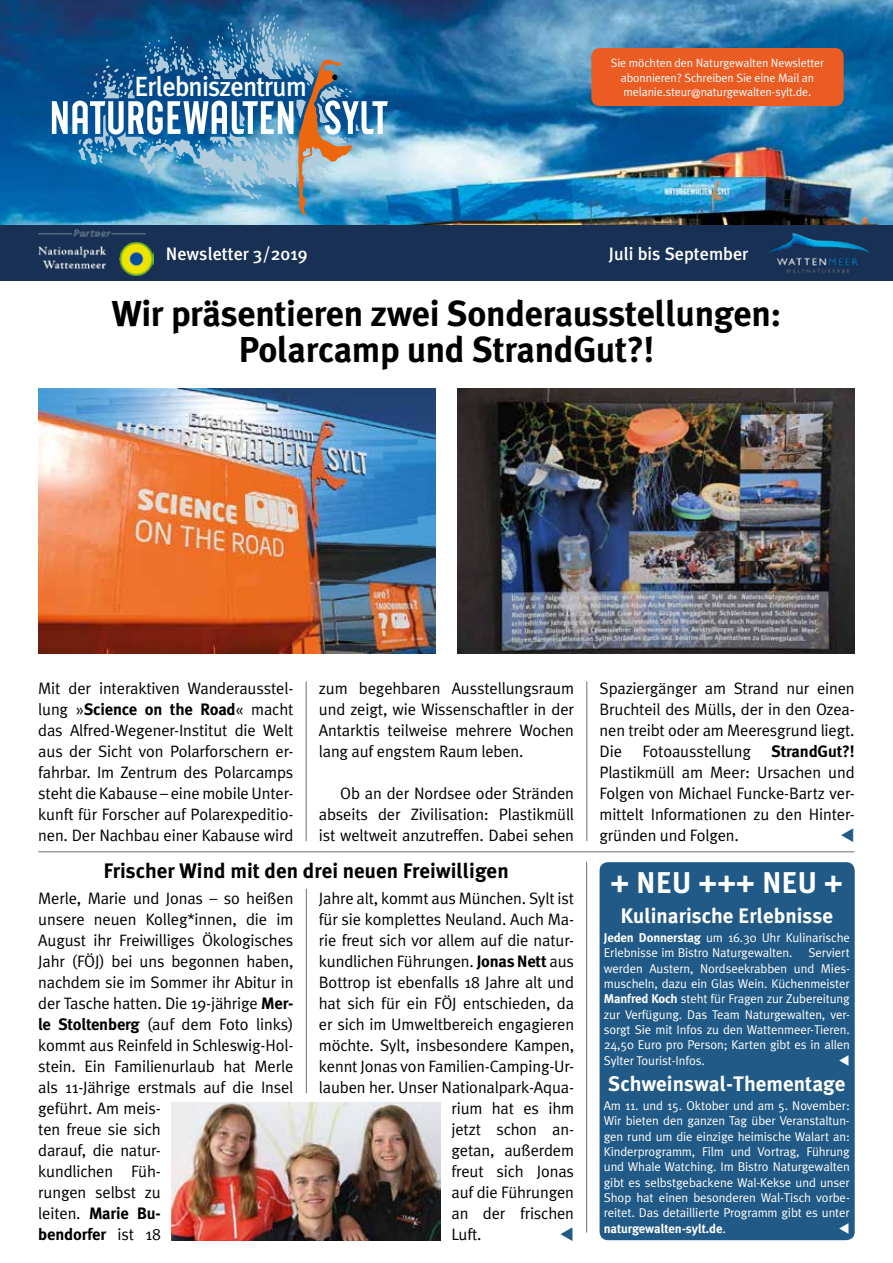
<style>
.page{position:relative;width:893px;height:1263px;background:#fff}
.page>*{position:absolute;margin:0;border:0;box-sizing:border-box;transform-origin:0 0}
.t1{font:700 36px/36px "Meta Plus";letter-spacing:-.01em;color:#000;text-align:center}
.t2{font:700 30px "Meta Plus";color:#fff}
.t3{font:500 27.75px "Meta Plus";letter-spacing:-.03em;color:#fff;scale:.95 1}
.t4{font:700 21px "Meta Plus";color:#fff}
.t5{font:700 21px "Meta Plus";color:#000}
.t6{font:500 18px "Meta Plus";color:#fff}
.t7{font:16.5px/21px "Meta Plus Normal";letter-spacing:-.01em;color:#000;text-align:justify}
.t8{font:700 16.5px/21px "Meta";letter-spacing:-.01em;color:#000}
.t9{font:12.75px/15.5px "Meta Plus Normal";letter-spacing:-.01em;color:#fff;text-align:justify}
.t10{font:700 12.75px "Meta Plus";letter-spacing:-.01em;color:#fff}
.t11{font:12px/14.4px "Meta Plus Normal";letter-spacing:-.01em;color:#fff;text-align:center}
.s1{font-family:"Meta Plus Normal";font-weight:400}
.s2{font-family:"Meta";font-weight:700}
</style>
<div class="page">
<img style="left:0;top:0;width:893px;height:225px">
<svg style="left:52px;top:14px;width:336px;height:201px"></svg>
<div style="left:0;top:225px;width:893px;height:56px;background:#173053"></div>
<img style="left:767px;top:233px;width:102px;height:40px">
<img style="left:38px;top:229px;width:116px;height:47px">
<div style="left:591px;top:48px;width:253px;height:58px;background:#eb5c22;border-radius:9px"></div>
<div style="left:600px;top:862px;width:255px;height:378px;background:#215a86;border-radius:9px"></div>
<hr style="left:586px;top:861px;width:1px;height:371px;background:#706f6f">
<hr style="left:306px;top:681px;width:1px;height:160px;background:#706f6f">
<hr style="left:587px;top:681px;width:1px;height:160px;background:#706f6f">
<hr style="left:306px;top:889px;width:1px;height:204px;background:#706f6f">
<hr style="left:38px;top:851px;width:816px;height:1px;background:#706f6f">
<img style="left:38px;top:388px;width:398px;height:265px">
<img style="left:457px;top:388px;width:398px;height:265px">
<img style="left:172px;top:1102px;width:268px;height:138px">
<h3 class="t3" style="left:134px;top:70px;width:183px">Erlebniszentrum</h3>
<p class="t11" style="left:611px;top:56px;width:215px">Sie möchten den Naturgewalten Newsletter abonnieren? Schreiben Sie eine Mail an melanie.steur@naturgewalten-sylt.de.</p>
<p class="t6" style="left:166px;top:243px;width:143px">Newsletter 3/2019</p>
<p class="t6" style="left:609px;top:243px;width:141px">Juli bis September</p>
<h1 class="t1" style="left:112px;top:295px;width:671px">Wir präsentieren zwei Sonderausstellungen:<br>Polarcamp und StrandGut?!</h1>
<p class="t7" style="left:38px;top:678px;width:257px">Mit der interaktiven Wanderausstel-</p>
<p class="t8" style="left:38px;top:698px;width:257px"><span class="s1">lung »</span>Science on the Road<span class="s1">« macht</span></p>
<p class="t7" style="left:38px;top:720px;width:257px">das Alfred-Wegener-Institut die Welt aus der Sicht von Polarforschern er&shy;fahrbar. Im Zentrum des Polarcamps steht die Kabause – eine mobile Unter&shy;kunft für Forscher auf Polarexpeditio&shy;nen. Der Nachbau einer Kabause wird</p>
<p class="t7" style="left:319px;top:678px;width:257px">zum begehbaren Ausstellungsraum und zeigt, wie Wissenschaftler in der Antarktis teilweise mehrere Wochen lang auf engstem Raum leben.</p>
<p class="t7" style="left:319px;top:783px;width:257px;text-indent:21px">Ob an der Nordsee oder Stränden abseits der Zivilisation: Plastikmüll ist weltweit anzutreffen. Dabei sehen</p>
<p class="t5" style="left:104px;top:859px;width:407px">Frischer Wind mit den drei neuen Freiwilligen</p>
<p class="t7" style="left:38px;top:888px;width:257px;text-align:left">Merle, Marie und Jonas – so heißen unsere neuen Kolleg*innen, die im<br>August ihr Freiwilliges Ökologisches<br>Jahr (FÖJ) bei uns begonnen haben, nachdem sie im Sommer ihr Abitur in der Tasche hatten. Die 19-jährige <span class="s2">Mer&shy;le Stoltenberg</span> (auf dem Foto links) kommt aus Reinfeld in Schleswig-Hol&shy;stein. Ein Familienurlaub hat Merle als 11-Jährige erstmals auf die Insel geführt. Am meis-<br>ten freue sie sich<br>darauf, die natur-<br>kundlichen Füh-<br>rungen selbst zu</p>
<p class="t8" style="left:38px;top:1202px;width:124px"><span class="s1">leiten.</span> Marie Bu&shy;bendorfer <span class="s1">ist 18</span></p>
<p class="t7" style="left:319px;top:888px;width:257px">Jahre alt, kommt aus München. Sylt ist</p>
<p class="t7" style="left:319px;top:909px;width:257px">für sie komplettes Neuland. Auch Ma-</p>
<p class="t7" style="left:319px;top:930px;width:257px">rie freut sich vor allem auf die natur-</p>
<p class="t7" style="left:319px;top:951px;width:257px">kundlichen Führungen. <span class="s2">Jonas Nett</span> aus</p>
<p class="t7" style="left:319px;top:972px;width:257px">Bottrop ist ebenfalls 18 Jahre alt und</p>
<p class="t7" style="left:319px;top:993px;width:257px">hat sich für ein FÖJ entschieden, da</p>
<p class="t7" style="left:319px;top:1014px;width:257px">er sich im Umweltbereich engagieren</p>
<p class="t7" style="left:319px;top:1035px;width:257px">möchte. Sylt, insbesondere Kampen,</p>
<p class="t7" style="left:319px;top:1056px;width:257px">kennt Jonas von Familien-Camping-Ur-</p>
<p class="t7" style="left:319px;top:1077px;width:257px">lauben her. Unser Nationalpark-Aqua-</p>
<p class="t7" style="left:451px;top:1098px;width:124px">rium hat es ihm</p>
<p class="t7" style="left:451px;top:1119px;width:124px">jetzt schon an-</p>
<p class="t7" style="left:451px;top:1140px;width:124px">getan, außerdem</p>
<p class="t7" style="left:451px;top:1161px;width:124px">freut sich Jonas</p>
<p class="t7" style="left:451px;top:1182px;width:124px">auf die Führungen</p>
<p class="t7" style="left:451px;top:1203px;width:124px">an der frischen</p>
<p class="t7" style="left:451px;top:1224px;width:32px">Luft.</p>
<p class="t7" style="left:600px;top:678px;width:257px">Spaziergänger am Strand nur einen Bruchteil des Mülls, der in den Ozea&shy;nen treibt oder am Meeresgrund liegt.<br>Die Fotoausstellung <span class="s2">StrandGut?!<br></span>Plastikmüll am Meer: Ursachen und Folgen von Michael Funcke-Bartz ver&shy;mittelt Informationen zu den Hinter&shy;gründen und Folgen.</p>
<h2 class="t2" style="left:610px;top:865px;width:234px">+ NEU +++ NEU +</h2>
<p class="t4" style="left:621px;top:903px;width:214px">Kulinarische Erlebnisse</p>
<p class="t9" style="left:604px;top:930px;width:248px"><span class="s2">Jeden Donnerstag</span> um 16.30 Uhr Kulinarische Erlebnisse im Bistro Naturgewalten. Serviert werden Austern, Nordseekrabben und Mies&shy;muscheln, dazu ein Glas Wein. Küchenmeister <span class="s2">Manfred Koch</span> steht für Fragen zur Zubereitung zur Verfügung. Das Team Naturgewalten, ver&shy;sorgt Sie mit Infos zu den Wattenmeer-Tieren.<br>24,50 Euro pro Person; Karten gibt es in allen Sylter Tourist-Infos.</p>
<p class="t4" style="left:608px;top:1071px;width:239px">Schweinswal-Thementage</p>
<p class="t9" style="left:604px;top:1098px;width:248px">Am 11. und 15. Oktober und am 5. November:<br>Wir bieten den ganzen Tag über Veranstaltun&shy;gen rund um die einzige heimische Walart an:<br>Kinderprogramm, Film und Vortrag, Führung und Whale Watching. Im Bistro Naturgewalten gibt es selbstgebackene Wal-Kekse und unser Shop hat einen besonderen Wal-Tisch vorbe&shy;reitet. Das detaillierte Programm gibt es unter</p>
<p class="t10" style="left:604px;top:1221px;width:124px">naturgewalten-sylt.de<span class="s1">.</span></p>
</div>
